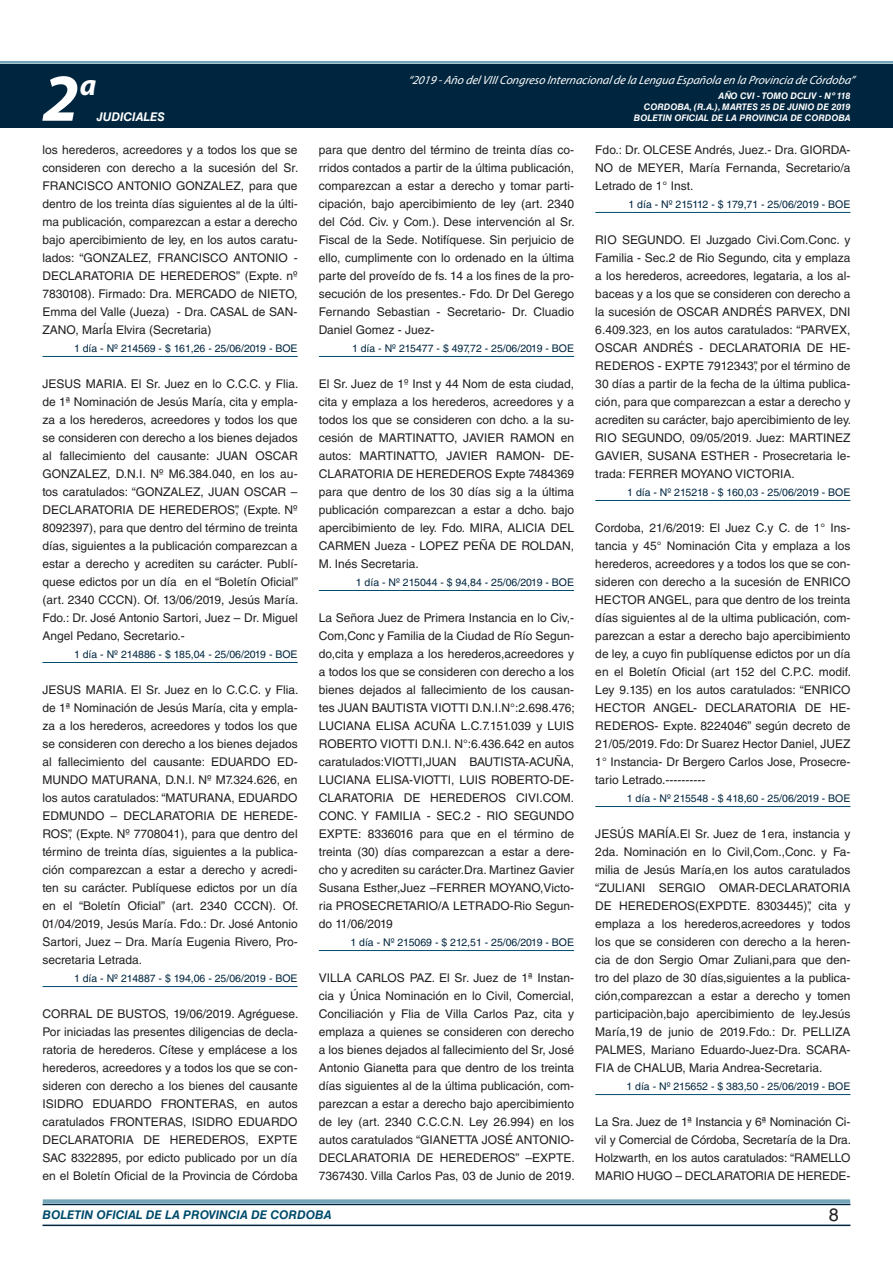
<style>
.page{position:relative;width:893px;height:1263px;background:#fff}
.page>*{position:absolute;margin:0;border:0;box-sizing:border-box;transform-origin:0 0}
.t1{font:italic 700 67.5px "Myriad Pro";color:#fff}
.t2{font:italic 700 30px "Myriad Pro";color:#fff}
.t3{font:18px "Helvetica LT Std";color:#231f20}
.t4{font:12px/18px "Helvetica LT Std";color:#231f20;text-align:justify}
.t5{font:italic 12px "Myriad Pro";color:#fff}
.t6{font:italic 700 12px "Helvetica LT Std";color:#004b6c}
.t7{font:italic 700 12px "Helvetica LT Std";color:#fff}
.t8{font:10.5px "Helvetica LT Std";color:#00263f}
.t9{font:italic 700 9px/10.8px "Helvetica LT Std";color:#fff;text-align:right}
</style>
<div class="page">
<div style="left:0;top:61px;width:893px;height:6px;background:#fff;opacity:.75"></div>
<div style="left:0;top:64px;width:893px;height:64px;background:#00263f"></div>
<hr style="left:43px;top:1224px;width:807px;height:2px;background:#00263f">
<div style="left:42px;top:1198px;width:809px;height:8px;background:#fff;opacity:.75"></div>
<hr style="left:43px;top:356px;width:255px;height:1px;background:#004b6c">
<hr style="left:43px;top:662px;width:255px;height:1px;background:#004b6c">
<hr style="left:43px;top:986px;width:255px;height:1px;background:#004b6c">
<hr style="left:319px;top:356px;width:255px;height:1px;background:#004b6c">
<hr style="left:319px;top:590px;width:255px;height:1px;background:#004b6c">
<hr style="left:319px;top:950px;width:255px;height:1px;background:#004b6c">
<hr style="left:595px;top:212px;width:255px;height:1px;background:#004b6c">
<hr style="left:595px;top:500px;width:255px;height:1px;background:#004b6c">
<hr style="left:595px;top:806px;width:255px;height:1px;background:#004b6c">
<hr style="left:595px;top:1094px;width:255px;height:1px;background:#004b6c">
<h2 class="t2" style="left:80px;top:66px;width:18px">a</h2>
<p class="t5" style="left:408px;top:72px;width:448px">“2019 -Año delVIIICongreso Internacionalde la Lengua Esp añola en la Provincia de Córdoba”</p>
<h1 class="t1" style="left:43px;top:54px;width:38px">2</h1>
<p class="t9" style="left:644px;top:91px;width:208px">AÑO CVI - TOMO DCLIV - Nº 118<br>CORDOBA, (R.A.), MARTES 25 DE JUNIO DE 2019</p>
<p class="t7" style="left:97px;top:110px;width:70px">JUDICIALES</p>
<p class="t9" style="left:634px;top:112px;width:218px">BOLETIN OFICIAL DE LA PROVINCIA DE CORDOBA</p>
<p class="t4" style="left:43px;top:141px;width:257px">los herederos, acreedores y a todos los que se consideren con derecho a la sucesión del Sr.<br>FRANCISCO ANTONIO GONZALEZ, para que dentro de los treinta días siguientes al de la últi&shy;ma publicación, comparezcan a estar a derecho bajo apercibimiento de ley, en los autos caratu&shy;lados: “GONZALEZ, FRANCISCO ANTONIO - DECLARATORIA DE HEREDEROS” (Expte. nº 7830108). Firmado: Dra. MERCADO de NIETO, Emma del Valle (Jueza) - Dra. CASAL de SAN-ZANO, MarÍa Elvira (Secretaria)</p>
<p class="t8" style="left:74px;top:342px;width:225px">1 día - Nº 214569 - $ 161,26 - 25/06/2019 - BOE</p>
<p class="t4" style="left:43px;top:375px;width:257px">JESUS MARIA. El Sr. Juez en lo C.C.C. y Flia. de 1ª Nominación de Jesús María, cita y empla&shy;za a los herederos, acreedores y todos los que se consideren con derecho a los bienes dejados al fallecimiento del causante: JUAN OSCAR GONZALEZ, D.N.I. Nº M6.384.040, en los au&shy;tos caratulados: “GONZALEZ, JUAN OSCAR – DECLARATORIA DE HEREDEROS”, (Expte. Nº 8092397), para que dentro del término de treinta días, siguientes a la publicación comparezcan a estar a derecho y acrediten su carácter. Publí&shy;quese edictos por un día en el “Boletín Oficial” (art. 2340 CCCN). Of. 13/06/2019, Jesús María.<br>Fdo.: Dr. José Antonio Sartori, Juez – Dr. Miguel Angel Pedano, Secretario.-</p>
<p class="t8" style="left:74px;top:648px;width:225px">1 día - Nº 214886 - $ 185,04 - 25/06/2019 - BOE</p>
<p class="t4" style="left:43px;top:681px;width:257px">JESUS MARIA. El Sr. Juez en lo C.C.C. y Flia. de 1ª Nominación de Jesús María, cita y empla&shy;za a los herederos, acreedores y todos los que se consideren con derecho a los bienes dejados al fallecimiento del causante: EDUARDO ED-MUNDO MATURANA, D.N.I. Nº M7.324.626, en los autos caratulados: “MATURANA, EDUARDO EDMUNDO – DECLARATORIA DE HEREDE-ROS”, (Expte. Nº 7708041), para que dentro del término de treinta días, siguientes a la publica&shy;ción comparezcan a estar a derecho y acredi&shy;ten su carácter. Publíquese edictos por un día en el “Boletín Oficial” (art. 2340 CCCN). Of.<br>01/04/2019, Jesús María. Fdo.: Dr. José Antonio Sartori, Juez – Dra. María Eugenia Rivero, Pro&shy;secretaria Letrada.</p>
<p class="t8" style="left:74px;top:972px;width:225px">1 día - Nº 214887 - $ 194,06 - 25/06/2019 - BOE</p>
<p class="t4" style="left:43px;top:1005px;width:257px">CORRAL DE BUSTOS, 19/06/2019. Agréguese.<br>Por iniciadas las presentes diligencias de decla&shy;ratoria de herederos. Cítese y emplácese a los herederos, acreedores y a todos los que se con&shy;sideren con derecho a los bienes del causante ISIDRO EDUARDO FRONTERAS, en autos caratulados FRONTERAS, ISIDRO EDUARDO DECLARATORIA DE HEREDEROS, EXPTE SAC 8322895, por edicto publicado por un día en el Boletín Oficial de la Provincia de Córdoba</p>
<p class="t4" style="left:319px;top:141px;width:257px">para que dentro del término de treinta días co&shy;rridos contados a partir de la última publicación, comparezcan a estar a derecho y tomar parti&shy;cipación, bajo apercibimiento de ley (art. 2340 del Cód. Civ. y Com.). Dese intervención al Sr.<br>Fiscal de la Sede. Notifíquese. Sin perjuicio de ello, cumplimente con lo ordenado en la última parte del proveído de fs. 14 a los fines de la pro&shy;secución de los presentes.- Fdo. Dr Del Gerego Fernando Sebastian - Secretario- Dr. Cluadio Daniel Gomez - Juez-</p>
<p class="t8" style="left:352px;top:342px;width:224px">1 día - Nº 215477 - $ 497,72 - 25/06/2019 - BOE</p>
<p class="t4" style="left:319px;top:375px;width:257px">El Sr. Juez de 1º Inst y 44 Nom de esta ciudad, cita y emplaza a los herederos, acreedores y a todos los que se consideren con dcho. a la su&shy;cesión de MARTINATTO, JAVIER RAMON en autos: MARTINATTO, JAVIER RAMON- DE-CLARATORIA DE HEREDEROS Expte 7484369 para que dentro de los 30 días sig a la última publicación comparezcan a estar a dcho. bajo apercibimiento de ley. Fdo. MIRA, ALICIA DEL CARMEN Jueza - LOPEZ PEÑA DE ROLDAN, M. Inés Secretaria.</p>
<p class="t8" style="left:356px;top:576px;width:220px">1 día - Nº 215044 - $ 94,84 - 25/06/2019 - BOE</p>
<p class="t4" style="left:319px;top:609px;width:257px">La Señora Juez de Primera Instancia en lo Civ,- Com,Conc y Familia de la Ciudad de Río Segun&shy;do,cita y emplaza a los herederos,acreedores y a todos los que se consideren con derecho a los bienes dejados al fallecimiento de los causan&shy;tes JUAN BAUTISTA VIOTTI D.N.I.N°:2.698.476; LUCIANA ELISA ACUÑA L.C.7.151.039 y LUIS ROBERTO VIOTTI D.N.I. N°:6.436.642 en autos caratulados:VIOTTI,JUAN BAUTISTA-ACUÑA, LUCIANA ELISA-VIOTTI, LUIS ROBERTO-DE-CLARATORIA DE HEREDEROS CIVI.COM.<br>CONC. Y FAMILIA - SEC.2 - RIO SEGUNDO EXPTE: 8336016 para que en el término de treinta (30) días comparezcan a estar a dere&shy;cho y acrediten su carácter.Dra. Martinez Gavier Susana Esther,Juez –FERRER MOYANO,Victo&shy;ria PROSECRETARIO/A LETRADO-Rio Segun&shy;do 11/06/2019</p>
<p class="t8" style="left:350px;top:936px;width:225px">1 día - Nº 215069 - $ 212,51 - 25/06/2019 - BOE</p>
<p class="t4" style="left:319px;top:969px;width:257px">VILLA CARLOS PAZ. El Sr. Juez de 1ª Instan&shy;cia y Única Nominación en lo Civil, Comercial, Conciliación y Flia de Villa Carlos Paz, cita y emplaza a quienes se consideren con derecho a los bienes dejados al fallecimiento del Sr, José Antonio Gianetta para que dentro de los treinta días siguientes al de la última publicación, com&shy;parezcan a estar a derecho bajo apercibimiento de ley (art. 2340 C.C.C.N. Ley 26.994) en los autos caratulados “GIANETTA JOSÉ ANTONIO-DECLARATORIA DE HEREDEROS” –EXPTE.<br>7367430. Villa Carlos Pas, 03 de Junio de 2019.</p>
<p class="t4" style="left:595px;top:141px;width:257px">Fdo.: Dr. OLCESE Andrés, Juez.- Dra. GIORDA-NO de MEYER, María Fernanda, Secretario/a Letrado de 1° Inst.</p>
<p class="t8" style="left:628px;top:198px;width:223px">1 día - Nº 215112 - $ 179,71 - 25/06/2019 - BOE</p>
<p class="t4" style="left:595px;top:231px;width:257px">RIO SEGUNDO. El Juzgado Civi.Com.Conc. y Familia - Sec.2 de Rio Segundo, cita y emplaza a los herederos, acreedores, legataria, a los al&shy;baceas y a los que se consideren con derecho a la sucesión de OSCAR ANDRÉS PARVEX, DNI 6.409.323, en los autos caratulados: “PARVEX, OSCAR ANDRÉS - DECLARATORIA DE HE-REDEROS - EXPTE 7912343”, por el término de 30 días a partir de la fecha de la última publica&shy;ción, para que comparezcan a estar a derecho y acrediten su carácter, bajo apercibimiento de ley.<br>RIO SEGUNDO, 09/05/2019. Juez: MARTINEZ GAVIER, SUSANA ESTHER - Prosecretaria le&shy;trada: FERRER MOYANO VICTORIA.</p>
<p class="t8" style="left:627px;top:486px;width:225px">1 día - Nº 215218 - $ 160,03 - 25/06/2019 - BOE</p>
<p class="t4" style="left:595px;top:519px;width:257px">Cordoba, 21/6/2019: El Juez C.y C. de 1° Ins&shy;tancia y 45° Nominación Cita y emplaza a los herederos, acreedores y a todos los que se con&shy;sideren con derecho a la sucesión de ENRICO HECTOR ANGEL, para que dentro de los treinta días siguientes al de la ultima publicación, com&shy;parezcan a estar a derecho bajo apercibimiento de ley, a cuyo fin publíquense edictos por un día en el Boletín Oficial (art 152 del C.P.C. modif.<br>Ley 9.135) en los autos caratulados: “ENRICO HECTOR ANGEL- DECLARATORIA DE HE-REDEROS- Expte. 8224046” según decreto de 21/05/2019. Fdo: Dr Suarez Hector Daniel, JUEZ 1° Instancia- Dr Bergero Carlos Jose, Prosecre&shy;tario Letrado.----------</p>
<p class="t8" style="left:627px;top:792px;width:225px">1 día - Nº 215548 - $ 418,60 - 25/06/2019 - BOE</p>
<p class="t4" style="left:595px;top:825px;width:257px">JESÚS MARÍA.El Sr. Juez de 1era, instancia y 2da. Nominación en lo Civil,Com.,Conc. y Fa&shy;milia de Jesús María,en los autos caratulados “ZULIANI SERGIO OMAR-DECLARATORIA DE HEREDEROS(EXPDTE. 8303445)”, cita y emplaza a los herederos,acreedores y todos los que se consideren con derecho a la heren&shy;cia de don Sergio Omar Zuliani,para que den&shy;tro del plazo de 30 días,siguientes a la publica&shy;ción,comparezcan a estar a derecho y tomen participaciòn,bajo apercibimiento de ley.Jesús María,19 de junio de 2019.Fdo.: Dr. PELLIZA PALMES, Mariano Eduardo-Juez-Dra. SCARA-FIA de CHALUB, Maria Andrea-Secretaria.</p>
<p class="t8" style="left:626px;top:1080px;width:226px">1 día - Nº 215652 - $ 383,50 - 25/06/2019 - BOE</p>
<p class="t4" style="left:595px;top:1113px;width:257px">La Sra. Juez de 1ª Instancia y 6ª Nominación Ci&shy;vil y Comercial de Córdoba, Secretaría de la Dra.<br>Holzwarth, en los autos caratulados: “RAMELLO MARIO HUGO – DECLARATORIA DE HEREDE-</p>
<p class="t6" style="left:43px;top:1208px;width:290px">BOLETIN OFICIAL DE LA PROVINCIA DE CORDOBA</p>
<h3 class="t3" style="left:829px;top:1204px;width:12px">8</h3>
</div>
